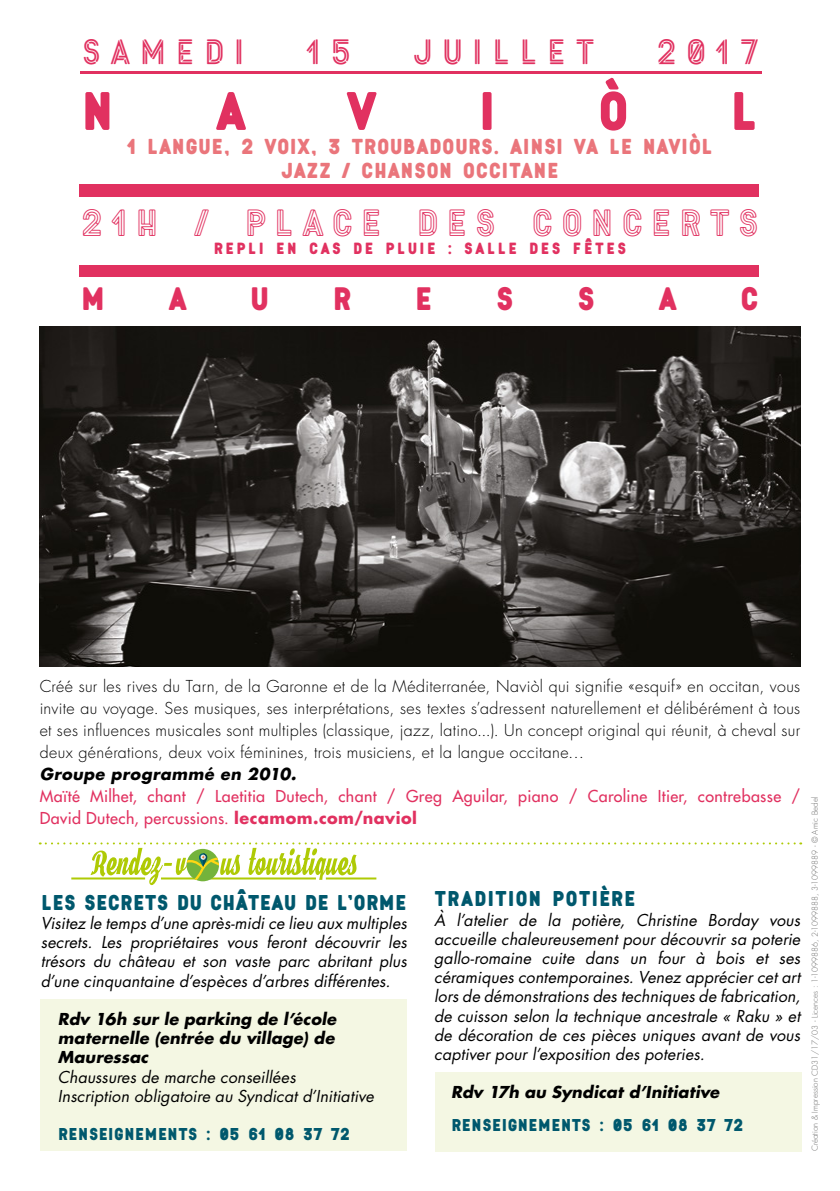
<style>
.page{position:relative;width:840px;height:1191px;background:#fff}
.page>*{position:absolute;margin:0;border:0;box-sizing:border-box;transform-origin:0 0}
.t1{font:50.4px "Epilepsja Round Solid";color:#e13160}
.t2{font:35.4px "Epilepsja Round Outline";letter-spacing:.19em;color:#e13160}
.t3{font:35.2px "Epilepsja Round Fill";letter-spacing:.19em;color:#e13160}
.t4{font:30.2px "Epilepsja Round Solid";color:#e13160}
.t5{font:20.2px/24.2px "Epilepsja Round Solid";letter-spacing:-.01em;color:#ea757b;text-align:center}
.t6{font:20px "Epilepsja Round Solid";letter-spacing:-.01em;color:#00586d}
.t7{font:20px "Epilepsja Round Solid";letter-spacing:.01em;color:#00586d}
.t8{font:italic 16px/19.2px "Futura";letter-spacing:.005em;color:#000;text-align:justify}
.t9{font:300 16px/22px "Futura";letter-spacing:.02em;color:#000;text-align:justify}
.t10{font:16px/22px "Futura";letter-spacing:.025em;color:#e13160}
.t11{font:italic 700 16px/19.2px "Futura";letter-spacing:.01em;color:#000;text-align:justify}
.t12{font:16px "Epilepsja Solid";color:#00586d}
.t13{font:italic 700 16px "Futura";letter-spacing:.03em;color:#000}
.t14{font:15.2px "Epilepsja Round Solid";letter-spacing:.12em;color:#e13160}
.t15{font:300 8px "Futura";color:#6f6f6e}
.s1{font-weight:700}
</style>
<div class="page">
<div style="left:41px;top:999px;width:365px;height:152px;background:#f4f7e3"></div>
<div style="left:435px;top:1071px;width:365px;height:80px;background:#f4f7e3"></div>
<div style="left:80px;top:184px;width:678px;height:12px;background:#e13160"></div>
<hr style="left:80px;top:71px;width:681px;height:3px;background:#e13160">
<div style="left:80px;top:265px;width:678px;height:11px;background:#e13160"></div>
<img style="left:40px;top:326px;width:759px;height:340px">
<svg style="left:40px;top:842px;width:760px;height:43px"></svg>
<h3 class="t3" style="left:80px;top:33px;width:167px">SAMEDI</h3>
<h3 class="t3" style="left:304px;top:33px;width:50px">15</h3>
<h3 class="t3" style="left:411px;top:33px;width:186px">JUILLET</h3>
<h3 class="t3" style="left:654px;top:33px;width:106px">2017</h3>
<h1 class="t1" style="left:80px;top:83px;width:36px">N</h1>
<h1 class="t1" style="left:215px;top:83px;width:34px">A</h1>
<h1 class="t1" style="left:345px;top:83px;width:34px">V</h1>
<h1 class="t1" style="left:477px;top:83px;width:20px">I</h1>
<h1 class="t1" style="left:596px;top:83px;width:34px">Ò</h1>
<h1 class="t1" style="left:729px;top:83px;width:32px">L</h1>
<p class="t5" style="left:126px;top:135px;width:588px">1 LANGUE, 2 VOIX, 3 TROUBADOURS. AINSI VA LE NAVIÒL<br>JAZZ / CHANSON OCCITANE</p>
<h2 class="t2" style="left:80px;top:203px;width:680px">21H / PLACE DES CONCERTS</h2>
<p class="t14" style="left:213px;top:240px;width:414px">REPLI EN CAS DE PLUIE : SALLE DES FÊTES</p>
<h3 class="t4" style="left:80px;top:282px;width:26px">M</h3>
<h3 class="t4" style="left:168px;top:282px;width:21px">A</h3>
<h3 class="t4" style="left:249px;top:282px;width:22px">U</h3>
<h3 class="t4" style="left:332px;top:282px;width:21px">R</h3>
<h3 class="t4" style="left:414px;top:282px;width:20px">E</h3>
<h3 class="t4" style="left:495px;top:282px;width:20px">S</h3>
<h3 class="t4" style="left:576px;top:282px;width:20px">S</h3>
<h3 class="t4" style="left:657px;top:282px;width:21px">A</h3>
<h3 class="t4" style="left:739px;top:282px;width:21px">C</h3>
<p class="t9" style="left:40px;top:675px;width:761px">Créé sur les rives du Tarn, de la Garonne et de la Méditerranée, Naviòl qui signifie «esquif» en occitan, vous invite au voyage. Ses musiques, ses interprétations, ses textes s’adressent naturellement et délibérément à tous et ses influences musicales sont multiples (classique, jazz, latino...). Un concept original qui réunit, à cheval sur deux générations, deux voix féminines, trois musiciens, et la langue occitane…</p>
<p class="t13" style="left:40px;top:763px;width:258px">Groupe programmé en 2010.</p>
<p class="t10" style="left:40px;top:785px;width:761px">Maïté Milhet, chant / Laetitia Dutech, chant / Greg Aguilar, piano / Caroline Itier, contrebasse /<br>David Dutech, percussions. <span class="s1">lecamom.com/naviol</span></p>
<p class="t15" style="left:809px;top:1151px;width:356px;rotate:-90deg">Création &amp; Impression CD31/17/03 - Licences : 1-1099886, 2-1099888, 3-1099889 - © Amic Bedel</p>
<p class="t7" style="left:434px;top:887px;width:203px">TRADITION POTIÈRE</p>
<p class="t8" style="left:434px;top:910px;width:367px">À l’atelier de la potière, Christine Borday vous accueille chaleureusement pour découvrir sa poterie gallo-romaine cuite dans un four à bois et ses céramiques contemporaines. Venez apprécier cet art lors de démonstrations des techniques de fabrication, de cuisson selon la technique ancestrale « Raku » et de décoration de ces pièces uniques avant de vous captiver pour l’exposition des poteries.</p>
<p class="t11" style="left:451px;top:1082px;width:269px">Rdv 17h au Syndicat d’Initiative</p>
<p class="t12" style="left:451px;top:1116px;width:294px">RENSEIGNEMENTS : 05 61 08 37 72</p>
<p class="t6" style="left:41px;top:891px;width:367px">LES SECRETS DU CHÂTEAU DE L’ORME</p>
<p class="t8" style="left:41px;top:913px;width:367px">Visitez le temps d’une après-midi ce lieu aux multiples secrets. Les propriétaires vous feront découvrir les trésors du château et son vaste parc abritant plus d’une cinquantaine d’espèces d’arbres différentes.</p>
<p class="t11" style="left:58px;top:1009px;width:280px">Rdv 16h sur le parking de l’école maternelle (entrée du village) de Mauressac</p>
<p class="t8" style="left:58px;top:1067px;width:317px">Chaussures de marche conseillées<br>Inscription obligatoire au Syndicat d’Initiative</p>
<p class="t12" style="left:58px;top:1125px;width:294px">RENSEIGNEMENTS : 05 61 08 37 72</p>
</div>
